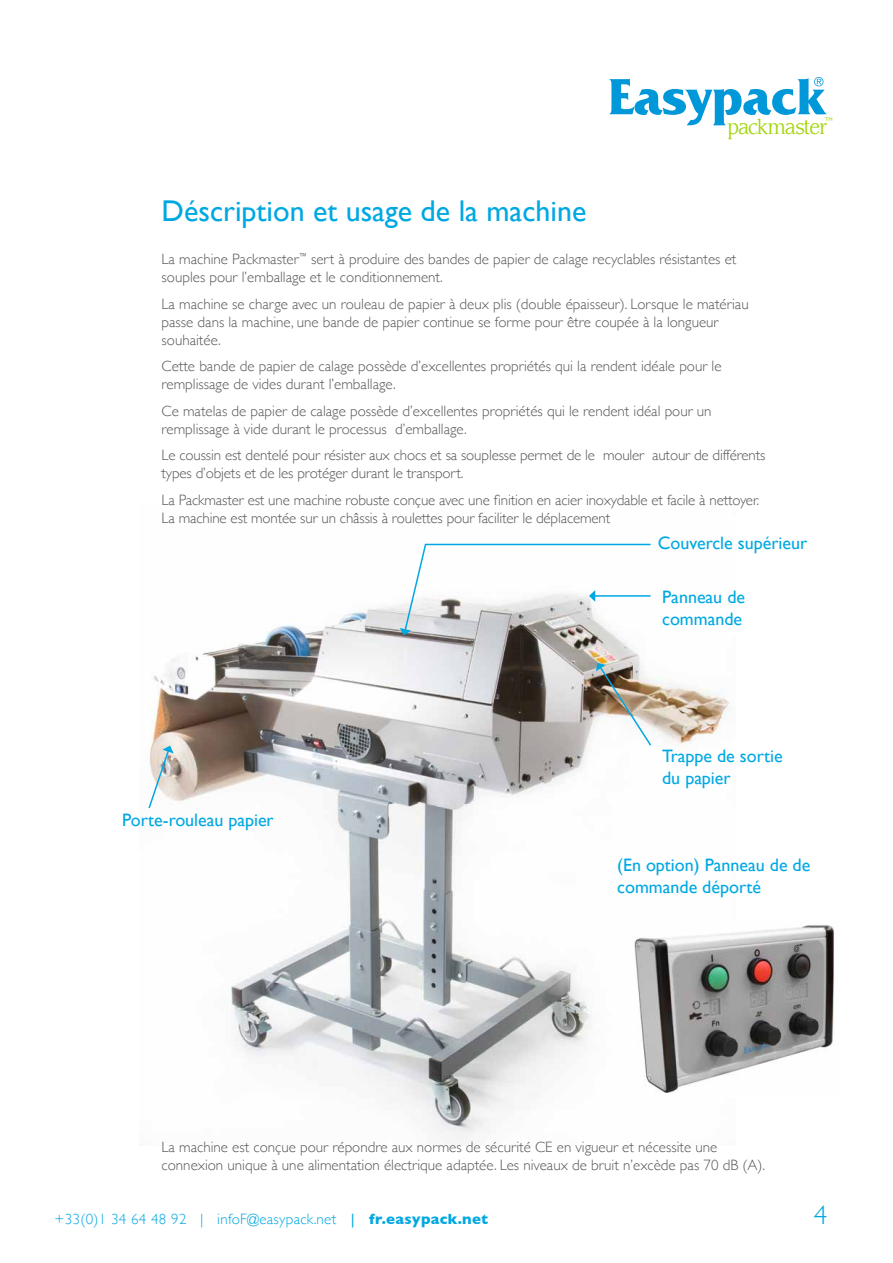
<style>
.page{position:relative;width:893px;height:1263px;background:#fff}
.page>*{position:absolute;margin:0;border:0;box-sizing:border-box;transform-origin:0 0}
.t1{font:30px "Gill Sans";color:#00a8e2}
.t2{font:300 27px "Gill Sans";color:#00a8e2}
.t3{font:300 20.55px "Sling";letter-spacing:-.055em;color:#a2d40a}
.t4{font:18px/21.6px "Gill Sans";color:#00a8e2}
.t5{font:300 15px/18px "Gill Sans";color:#575756}
.t6{font:300 15px "Gill Sans";letter-spacing:.02em;color:#00a8e2}
.t7{font:5.25px "Gill Sans";color:#a2d40a}
.s1{font-weight:400}
.s2{font-weight:700}
</style>
<div class="page">
<svg style="left:609px;top:77px;width:218px;height:48px"></svg>
<img style="left:151px;top:604px;width:579px;height:535px">
<img style="left:627px;top:920px;width:207px;height:177px">
<svg style="left:400px;top:543px;width:252px;height:92px"></svg>
<img style="left:596px;top:663px;width:57px;height:84px">
<svg style="left:148px;top:746px;width:26px;height:64px"></svg>
<h3 class="t3" style="left:728px;top:118px;width:101px">packmaster</h3>
<p class="t7" style="left:825px;top:117px;width:9px">TM</p>
<h1 class="t1" style="left:162px;top:193px;width:426px">Déscription et usage de la machine</h1>
<p class="t5" style="left:162px;top:249px;width:576px">La machine Packmaster<sup>™</sup> sert à produire des bandes de papier de calage recyclables résistantes et souples pour l’emballage et le conditionnement.</p>
<p class="t5" style="left:162px;top:294px;width:589px">La machine se charge avec un rouleau de papier à deux plis (double épaisseur). Lorsque le matériau passe dans la machine, une bande de papier continue se forme pour être coupée à la longueur souhaitée.</p>
<p class="t5" style="left:162px;top:356px;width:562px">Cette bande de papier de calage possède d’excellentes propriétés qui la rendent idéale pour le remplissage de vides durant l’emballage.</p>
<p class="t5" style="left:162px;top:401px;width:552px">Ce matelas de papier de calage possède d’excellentes propriétés qui le rendent idéal pour un remplissage à vide durant le processus d’emballage.</p>
<p class="t5" style="left:162px;top:445px;width:605px">Le coussin est dentelé pour résister aux chocs et sa souplesse permet de le mouler autour de différents types d’objets et de les protéger durant le transport.</p>
<p class="t5" style="left:162px;top:490px;width:599px">La Packmaster est une machine robuste conçue avec une finition en acier inoxydable et facile à nettoyer.<br>La machine est montée sur un châssis à roulettes pour faciliter le déplacement</p>
<p class="t4" style="left:658px;top:532px;width:151px">Couvercle supérieur</p>
<p class="t4" style="left:662px;top:586px;width:84px">Panneau de commande</p>
<p class="t4" style="left:122px;top:809px;width:153px">Porte-rouleau papier</p>
<p class="t4" style="left:662px;top:745px;width:122px">Trappe de sortie du papier</p>
<p class="t4" style="left:617px;top:854px;width:195px">(En option) Panneau de de commande déporté</p>
<p class="t5" style="left:162px;top:1138px;width:605px">La machine est conçue pour répondre aux normes de sécurité CE en vigueur et nécessite une connexion unique à une alimentation électrique adaptée. Les niveaux de bruit n’excède pas 70 dB (A).</p>
<p class="t6" style="left:55px;top:1207px;width:435px">+33(0)1 34 64 48 92 | infoF@easypack.net <span class="s1">|</span> <span class="s2">fr.easypack.net</span></p>
<h2 class="t2" style="left:814px;top:1193px;width:15px">4</h2>
</div>
